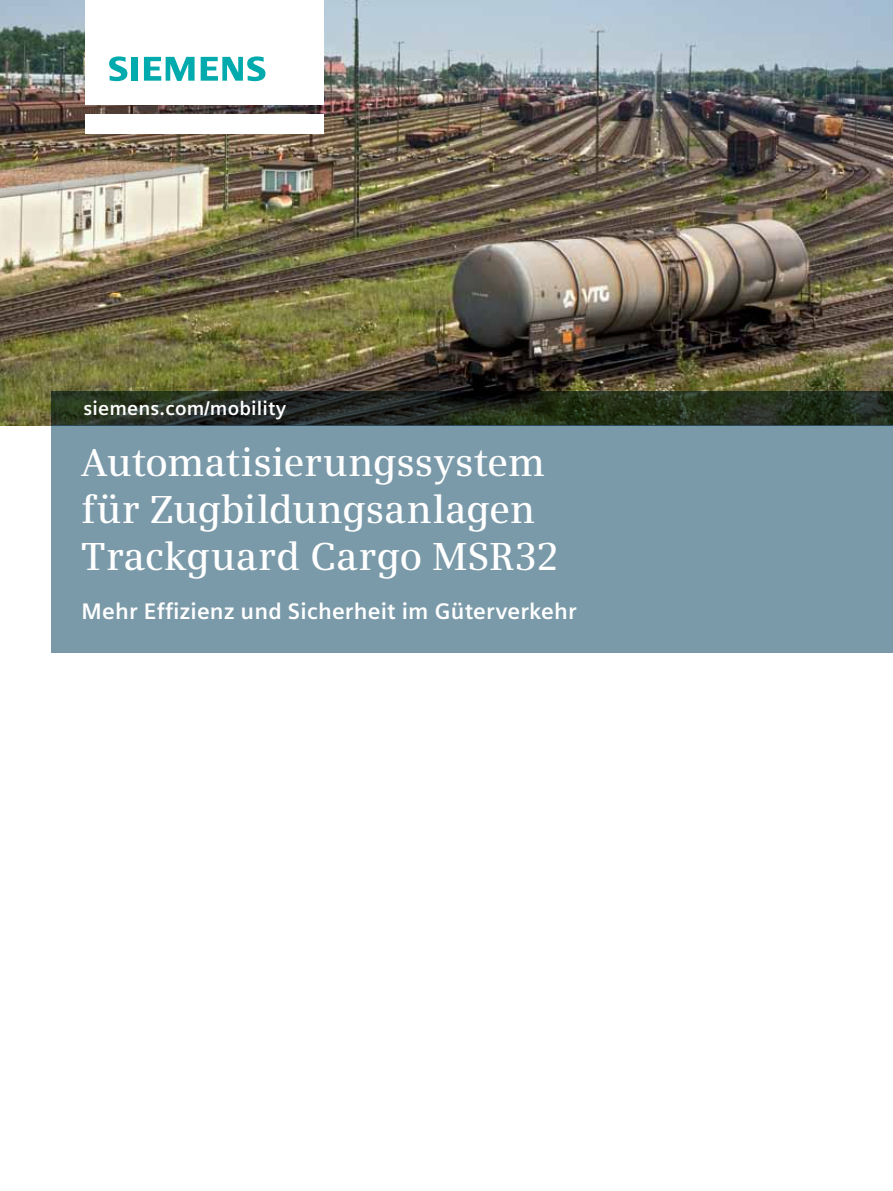
<style>
.page{position:relative;width:893px;height:1191px;background:#fff}
.page>*{position:absolute;margin:0;border:0;box-sizing:border-box;transform-origin:0 0}
.t1{font:600 39px/46.8px "Siemens Serif";letter-spacing:-.005em;color:#fff}
.t2{font:700 22.5px "Siemens Sans";letter-spacing:.01em;color:#fff}
.t3{font:700 19.5px "Siemens Sans";letter-spacing:.01em;color:#fff}
</style>
<div class="page">
<img style="left:0;top:0;width:893px;height:425px">
<div style="left:86px;top:114px;width:238px;height:19px;background:#fff"></div>
<div style="left:86px;top:0;width:238px;height:104px;background:#fff"></div>
<svg style="left:109px;top:56px;width:18px;height:25px"></svg>
<div style="left:131px;top:57px;width:7px;height:24px;background:#00aaad"></div>
<svg style="left:144px;top:57px;width:51px;height:24px"></svg>
<svg style="left:201px;top:56px;width:64px;height:25px"></svg>
<div style="left:51px;top:425px;width:842px;height:228px;background:#7b9aa9"></div>
<svg style="left:51px;top:391px;width:842px;height:34px;background:#232c1e"></svg>
<p class="t3" style="left:83px;top:397px;width:204px">siemens.com/mobility</p>
<p class="t1" style="left:82px;top:439px;width:479px">Automatisierungssystem für Zugbildungsanlagen<br>Trackguard Cargo MSR32</p>
<p class="t2" style="left:82px;top:598px;width:497px">Mehr Effizienz und Sicherheit im Güterverkehr</p>
</div>
